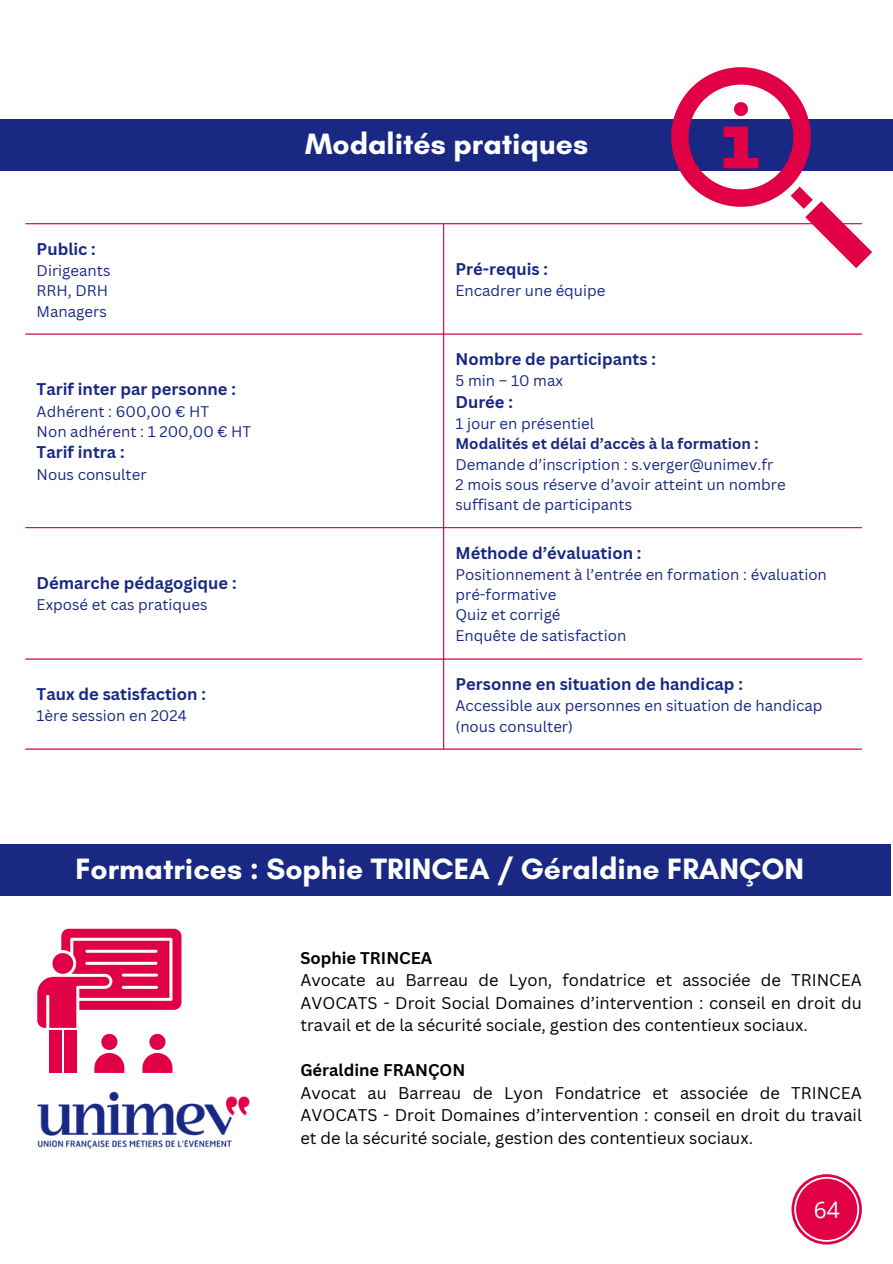
<style>
.page{position:relative;width:893px;height:1264px;background:#fff}
.page>*{position:absolute;margin:0;border:0;box-sizing:border-box;transform-origin:0 0}
.t1{font:700 30px "Glacial Indifference";color:#fff}
.t2{font:22.65px "Open Sans";color:#fefefe}
.t3{font:16.5px/22.5px "Canva Sans";color:#000;text-align:justify}
.t4{font:700 16.5px "Canva Sans";color:#192882}
.t5{font:700 16.5px "Canva Sans";color:#000}
.t6{font:15px/20.2px "Canva Sans";color:#192882}
.t7{font:700 15px "Canva Sans";color:#192882}
</style>
<div class="page">
<hr style="left:443px;top:224px;width:1px;height:524px;background:#e10046">
<hr style="left:25px;top:223px;width:836px;height:1px;background:#e10046">
<hr style="left:25px;top:333px;width:836px;height:1px;background:#e10046">
<hr style="left:25px;top:527px;width:836px;height:1px;background:#e10046">
<hr style="left:25px;top:658px;width:836px;height:1px;background:#e10046">
<hr style="left:25px;top:748px;width:836px;height:1px;background:#e10046">
<div style="left:0;top:844px;width:890px;height:51px;background:#192882"></div>
<svg style="left:142px;top:1033px;width:30px;height:39px"></svg>
<svg style="left:94px;top:1033px;width:30px;height:39px"></svg>
<div style="left:49px;top:1030px;width:12px;height:42px;background:#e10046"></div>
<div style="left:64px;top:1030px;width:12px;height:42px;background:#e10046"></div>
<svg style="left:37px;top:928px;width:144px;height:99px"></svg>
<img style="left:37px;top:1091px;width:213px;height:58px">
<svg style="left:791px;top:1174px;width:70px;height:70px"></svg>
<div style="left:796px;top:1178px;width:61px;height:61px;background:#e10046;border-radius:50%"></div>
<div style="left:0;top:119px;width:892px;height:51px;background:#192882"></div>
<svg style="left:671px;top:67px;width:201px;height:201px"></svg>
<p class="t4" style="left:37px;top:237px;width:61px">Public :</p>
<h1 class="t6" style="left:37px;top:260px;width:75px">Dirigeants</h1>
<p class="t6" style="left:37px;top:280px;width:73px">RRH, DRH</p>
<p class="t6" style="left:37px;top:300px;width:72px">Managers</p>
<p class="t4" style="left:37px;top:377px;width:201px">Tarif inter par personne :</p>
<p class="t6" style="left:37px;top:401px;width:174px">Adhérent : 600,00 € HT</p>
<p class="t6" style="left:37px;top:421px;width:216px">Non adhérent : 1 200,00 € HT</p>
<p class="t4" style="left:37px;top:440px;width:89px">Tarif intra :</p>
<p class="t6" style="left:37px;top:464px;width:111px">Nous consulter</p>
<p class="t4" style="left:37px;top:571px;width:201px">Démarche pédagogique :</p>
<p class="t6" style="left:37px;top:594px;width:172px">Exposé et cas pratiques</p>
<p class="t4" style="left:37px;top:682px;width:171px">Taux de satisfaction :</p>
<p class="t6" style="left:37px;top:705px;width:152px">1ère session en 2024</p>
<p class="t1" style="left:305px;top:126px;width:284px">Modalités pratiques</p>
<p class="t4" style="left:455px;top:257px;width:94px">Pré-requis :</p>
<p class="t6" style="left:455px;top:280px;width:151px">Encadrer une équipe</p>
<p class="t4" style="left:455px;top:347px;width:202px">Nombre de participants :</p>
<p class="t6" style="left:455px;top:370px;width:109px">5 min – 10 max</p>
<p class="t4" style="left:455px;top:390px;width:59px">Durée :</p>
<p class="t6" style="left:455px;top:413px;width:140px">1 jour en présentiel</p>
<p class="t7" style="left:455px;top:433px;width:305px">Modalités et délai d’accès à la formation :</p>
<p class="t6" style="left:455px;top:453px;width:319px">Demande d’inscription : s.verger@unimev.fr</p>
<p class="t6" style="left:455px;top:474px;width:332px">2 mois sous réserve d’avoir atteint un nombre suffisant de participants</p>
<p class="t4" style="left:455px;top:541px;width:187px">Méthode d’évaluation :</p>
<p class="t6" style="left:455px;top:564px;width:373px">Positionnement à l’entrée en formation : évaluation pré-formative</p>
<p class="t6" style="left:455px;top:604px;width:107px">Quiz et corrigé</p>
<p class="t6" style="left:455px;top:624px;width:172px">Enquête de satisfaction</p>
<p class="t4" style="left:455px;top:672px;width:289px">Personne en situation de handicap :</p>
<p class="t6" style="left:455px;top:695px;width:368px">Accessible aux personnes en situation de handicap</p>
<p class="t6" style="left:455px;top:715px;width:119px">(nous consulter)</p>
<p class="t1" style="left:75px;top:850px;width:730px">Formatrices : Sophie TRINCEA / Géraldine FRANÇON</p>
<h1 class="t5" style="left:300px;top:946px;width:133px">Sophie TRINCEA</h1>
<p class="t3" style="left:300px;top:968px;width:563px">Avocate au Barreau de Lyon, fondatrice et associée de TRINCEA AVOCATS - Droit Social Domaines d’intervention : conseil en droit du travail et de la sécurité sociale, gestion des contentieux sociaux.</p>
<p class="t5" style="left:300px;top:1058px;width:166px">Géraldine FRANÇON</p>
<p class="t3" style="left:300px;top:1081px;width:563px">Avocat au Barreau de Lyon Fondatrice et associée de TRINCEA AVOCATS - Droit Domaines d’intervention : conseil en droit du travail et de la sécurité sociale, gestion des contentieux sociaux.</p>
<p class="t2" style="left:813px;top:1193px;width:27px">64</p>
</div>
